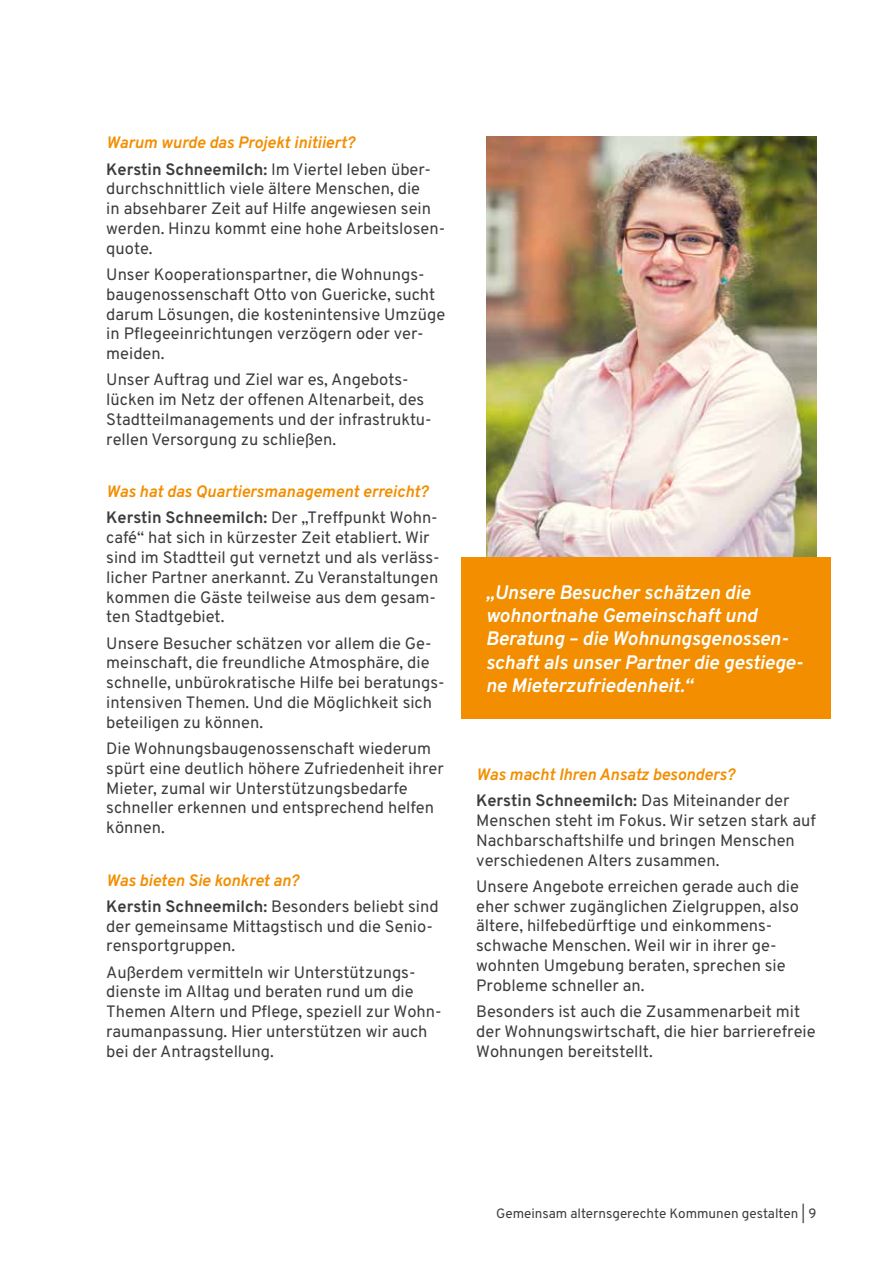
<style>
.page{position:relative;width:893px;height:1263px;background:#fff}
.page>*{position:absolute;margin:0;border:0;box-sizing:border-box;transform-origin:0 0}
.t1{font:italic 700 19.5px/23.4px "Overpass";color:#fff}
.t2{font:16.5px/19.8px "Overpass";color:#3c3c3b}
.t3{font:italic 700 16.5px/26.2px "Overpass";color:#f28e00}
.t4{font:13.5px "Overpass";color:#3c3c3b}
.s1{font-style:normal;color:#3c3c3b}
.s2{font-weight:400;font-style:normal;color:#3c3c3b}
</style>
<div class="page">
<img style="left:487px;top:136px;width:329px;height:421px">
<div style="left:461px;top:557px;width:370px;height:162px;background:#f28e00"></div>
<p class="t3" style="left:106px;top:130px;width:326px">Warum wurde das Projekt initiiert?<br><span class="s1">Kerstin Schneemilch:</span> <span class="s2">Im Viertel leben über-</span></p>
<p class="t2" style="left:106px;top:179px;width:340px">durchschnittlich viele ältere Menschen, die<br>in absehbarer Zeit auf Hilfe angewiesen sein werden. Hinzu kommt eine hohe Arbeitslosen&shy;quote.</p>
<p class="t2" style="left:106px;top:264px;width:340px">Unser Kooperationspartner, die Wohnungs&shy;baugenossenschaft Otto von Guericke, sucht darum Lösungen, die kostenintensive Umzüge in Pflegeeinrichtungen verzögern oder ver&shy;meiden.</p>
<p class="t2" style="left:106px;top:370px;width:327px">Unser Auftrag und Ziel war es, Angebots&shy;lücken im Netz der offenen Altenarbeit, des Stadtteilmanagements und der infrastruktu&shy;rellen Versorgung zu schließen.</p>
<p class="t3" style="left:106px;top:478px;width:333px">Was hat das Quartiersmanagement erreicht?<br><span class="s1">Kerstin Schneemilch:</span> <span class="s2">Der „Treffpunkt Wohn-</span></p>
<p class="t2" style="left:106px;top:528px;width:335px">café“ hat sich in kürzester Zeit etabliert. Wir sind im Stadtteil gut vernetzt und als verläss&shy;licher Partner anerkannt. Zu Veranstaltungen kommen die Gäste teilweise aus dem gesam&shy;ten Stadtgebiet.</p>
<p class="t2" style="left:106px;top:633px;width:340px">Unsere Besucher schätzen vor allem die Ge&shy;meinschaft, die freundliche Atmosphäre, die schnelle, unbürokratische Hilfe bei beratungs&shy;intensiven Themen. Und die Möglichkeit sich beteiligen zu können.</p>
<p class="t2" style="left:106px;top:738px;width:339px">Die Wohnungsbaugenossenschaft wiederum spürt eine deutlich höhere Zufriedenheit ihrer Mieter, zumal wir Unterstützungsbedarfe schneller erkennen und entsprechend helfen können.</p>
<p class="t3" style="left:106px;top:867px;width:334px">Was bieten Sie konkret an?<br><span class="s1">Kerstin Schneemilch:</span> <span class="s2">Besonders beliebt sind</span></p>
<p class="t2" style="left:106px;top:916px;width:328px">der gemeinsame Mittagstisch und die Senio&shy;rensportgruppen.</p>
<p class="t2" style="left:106px;top:962px;width:337px">Außerdem vermitteln wir Unterstützungs&shy;dienste im Alltag und beraten rund um die Themen Altern und Pflege, speziell zur Wohn&shy;raumanpassung. Hier unterstützen wir auch bei der Antragstellung.</p>
<p class="t1" style="left:486px;top:580px;width:319px">„Unsere Besucher schätzen die wohnortnahe Gemeinschaft und<br>Beratung – die Wohnungsgenossen&shy;schaft als unser Partner die gestiege&shy;ne Mieterzufriedenheit.“</p>
<p class="t3" style="left:476px;top:761px;width:315px">Was macht Ihren Ansatz besonders?<br><span class="s1">Kerstin Schneemilch:</span> <span class="s2">Das Miteinander der</span></p>
<p class="t2" style="left:476px;top:810px;width:341px">Menschen steht im Fokus. Wir setzen stark auf<br>Nachbarschaftshilfe und bringen Menschen verschiedenen Alters zusammen.</p>
<p class="t2" style="left:476px;top:876px;width:324px">Unsere Angebote erreichen gerade auch die eher schwer zugänglichen Zielgruppen, also ältere, hilfebedürftige und einkommens&shy;schwache Menschen. Weil wir in ihrer ge&shy;wohnten Umgebung beraten, sprechen sie Probleme schneller an.</p>
<p class="t2" style="left:476px;top:1001px;width:341px">Besonders ist auch die Zusammenarbeit mit der Wohnungswirtschaft, die hier barrierefreie<br>Wohnungen bereitstellt.</p>
<p class="t4" style="left:496px;top:1203px;width:322px">Gemeinsam alternsgerechte Kommunen gestalten | 9</p>
</div>
